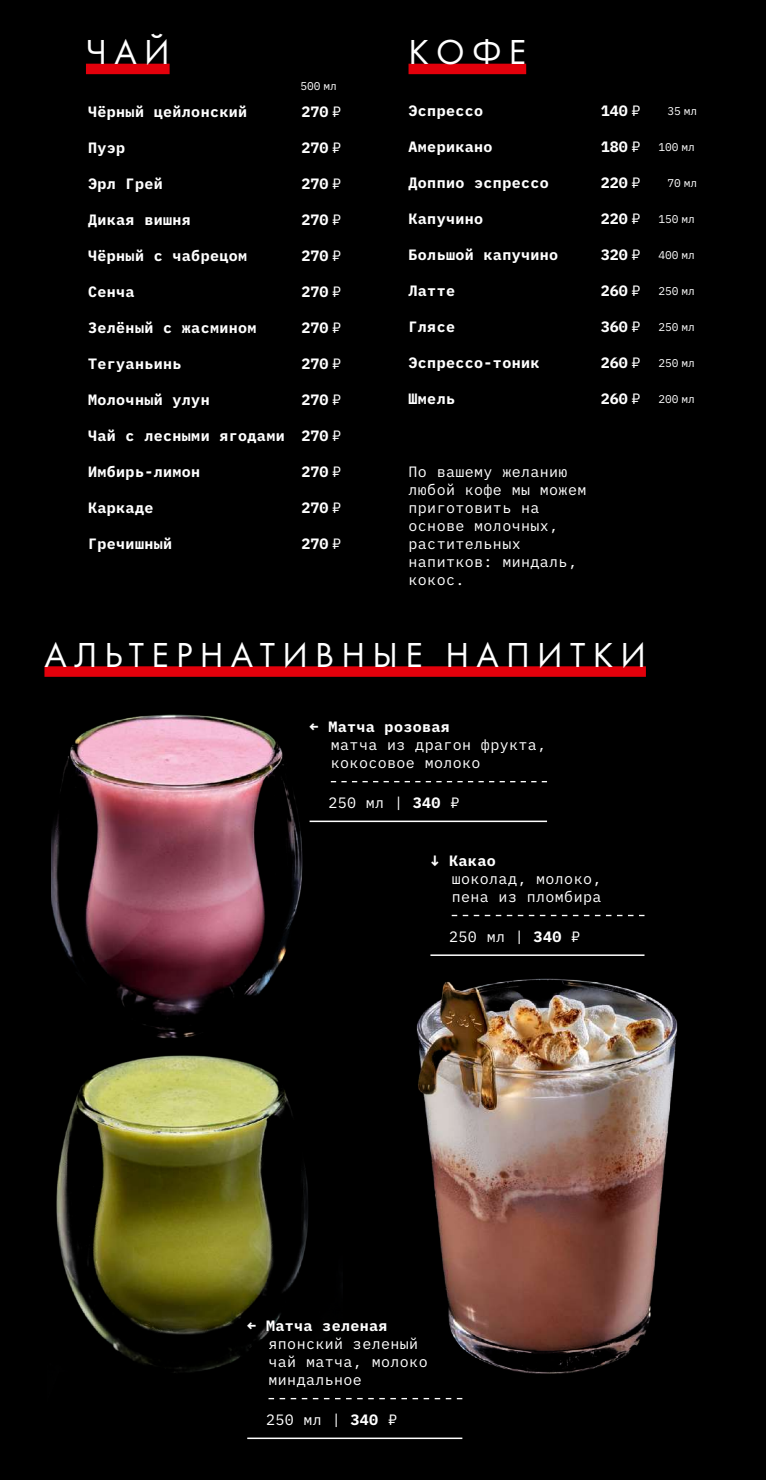
<style>
.page{position:relative;width:766px;height:1480px;background:#fff}
.page>*{position:absolute;margin:0;border:0;box-sizing:border-box;transform-origin:0 0}
.t1{font:36px "Futura Book C";letter-spacing:.2em;color:#fff}
.t2{font:700 15px "IBM Plex Mono";letter-spacing:.025em;color:#fff}
.t3{font:15px/18px "IBM Plex Mono";letter-spacing:.025em;color:#fff}
.t4{font:11.25px "IBM Plex Mono";color:#fff}
.s1{font-weight:400}
.s2{font-weight:700;font-size:15px}
.s3{font-size:15px}
.s4{font-weight:700}
</style>
<div class="page">
<div style="left:0;top:0;width:765px;height:1480px;background:#000"></div>
<img style="left:51px;top:707px;width:274px;height:336px">
<img style="left:409px;top:970px;width:276px;height:413px">
<img style="left:48px;top:1053px;width:294px;height:367px">
<div style="left:86px;top:64px;width:83px;height:10px;background:#e3000b"></div>
<div style="left:408px;top:64px;width:118px;height:10px;background:#e3000b"></div>
<svg style="left:268px;top:1398px;width:194px;height:1px"></svg>
<hr style="left:247px;top:1437px;width:215px;height:2px;background:#fff">
<svg style="left:331px;top:781px;width:216px;height:1px"></svg>
<hr style="left:309px;top:820px;width:238px;height:2px;background:#fff">
<svg style="left:451px;top:915px;width:193px;height:1px"></svg>
<hr style="left:430px;top:954px;width:214px;height:2px;background:#fff">
<div style="left:44px;top:666px;width:601px;height:11px;background:#e3000b"></div>
<h1 class="t1" style="left:86px;top:33px;width:85px">ЧАЙ</h1>
<h1 class="t1" style="left:408px;top:33px;width:119px">КОФЕ</h1>
<p class="t2" style="left:88px;top:99px;width:160px">Чёрный цейлонский</p>
<p class="t2" style="left:88px;top:135px;width:39px">Пуэр</p>
<p class="t2" style="left:88px;top:171px;width:76px">Эрл Грей</p>
<p class="t2" style="left:88px;top:207px;width:104px">Дикая вишня</p>
<p class="t2" style="left:88px;top:243px;width:160px">Чёрный с чабрецом</p>
<p class="t2" style="left:88px;top:279px;width:48px">Сенча</p>
<p class="t2" style="left:88px;top:315px;width:170px">Зелёный с жасмином</p>
<p class="t2" style="left:88px;top:351px;width:95px">Тегуаньинь</p>
<p class="t2" style="left:88px;top:387px;width:123px">Молочный улун</p>
<p class="t2" style="left:88px;top:423px;width:198px">Чай с лесными ягодами</p>
<p class="t2" style="left:88px;top:459px;width:114px">Имбирь-лимон</p>
<p class="t2" style="left:88px;top:495px;width:67px">Каркаде</p>
<p class="t2" style="left:88px;top:531px;width:85px">Гречишный</p>
<p class="t4" style="left:300px;top:77px;width:38px">500 мл</p>
<p class="t2" style="left:408px;top:99px;width:76px">Эспрессо</p>
<p class="t2" style="left:408px;top:135px;width:85px">Американо</p>
<p class="t2" style="left:408px;top:171px;width:142px">Доппио эспрессо</p>
<p class="t2" style="left:408px;top:207px;width:76px">Капучино</p>
<p class="t2" style="left:408px;top:243px;width:151px">Большой капучино</p>
<p class="t2" style="left:408px;top:279px;width:48px">Латте</p>
<p class="t2" style="left:408px;top:315px;width:48px">Глясе</p>
<p class="t2" style="left:408px;top:351px;width:132px">Эспрессо-тоник</p>
<p class="t2" style="left:408px;top:387px;width:48px">Шмель</p>
<p class="t2" style="left:301px;top:99px;width:41px">270 <span class="s1">₽</span></p>
<p class="t2" style="left:301px;top:135px;width:41px">270 <span class="s1">₽</span></p>
<p class="t2" style="left:301px;top:171px;width:41px">270 <span class="s1">₽</span></p>
<p class="t2" style="left:301px;top:207px;width:41px">270 <span class="s1">₽</span></p>
<p class="t2" style="left:301px;top:243px;width:41px">270 <span class="s1">₽</span></p>
<p class="t2" style="left:301px;top:279px;width:41px">270 <span class="s1">₽</span></p>
<p class="t2" style="left:301px;top:315px;width:41px">270 <span class="s1">₽</span></p>
<p class="t2" style="left:301px;top:351px;width:41px">270 <span class="s1">₽</span></p>
<p class="t2" style="left:301px;top:387px;width:41px">270 <span class="s1">₽</span></p>
<p class="t2" style="left:301px;top:423px;width:41px">270 <span class="s1">₽</span></p>
<p class="t2" style="left:301px;top:459px;width:41px">270 <span class="s1">₽</span></p>
<p class="t2" style="left:301px;top:495px;width:41px">270 <span class="s1">₽</span></p>
<p class="t2" style="left:301px;top:531px;width:41px">270 <span class="s1">₽</span></p>
<p class="t3" style="left:408px;top:461px;width:179px">По вашему желанию любой кофе мы можем приготовить на основе молочных, растительных напитков: миндаль, кокос.</p>
<p class="t2" style="left:600px;top:99px;width:41px">140 <span class="s1">₽</span></p>
<p class="t4" style="left:667px;top:102px;width:31px">35 мл</p>
<p class="t4" style="left:600px;top:138px;width:96px"><span class="s2">180</span> <span class="s3">₽</span> 100 мл</p>
<p class="t2" style="left:600px;top:171px;width:41px">220 <span class="s1">₽</span></p>
<p class="t4" style="left:667px;top:174px;width:31px">70 мл</p>
<p class="t4" style="left:600px;top:210px;width:96px"><span class="s2">220</span> <span class="s3">₽</span> 150 мл</p>
<p class="t4" style="left:600px;top:246px;width:96px"><span class="s2">320</span> <span class="s3">₽</span> 400 мл</p>
<p class="t4" style="left:600px;top:282px;width:96px"><span class="s2">260</span> <span class="s3">₽</span> 250 мл</p>
<p class="t4" style="left:600px;top:318px;width:96px"><span class="s2">360</span> <span class="s3">₽</span> 250 мл</p>
<p class="t4" style="left:600px;top:354px;width:96px"><span class="s2">260</span> <span class="s3">₽</span> 250 мл</p>
<p class="t4" style="left:600px;top:390px;width:96px"><span class="s2">260</span> <span class="s3">₽</span> 200 мл</p>
<h1 class="t1" style="left:44px;top:635px;width:602px">АЛЬТЕРНАТИВНЫЕ НАПИТКИ</h1>
<p class="t2" style="left:309px;top:715px;width:142px">← Матча розовая</p>
<p class="t3" style="left:331px;top:735px;width:217px">матча из драгон фрукта, кокосовое молоко</p>
<p class="t3" style="left:328px;top:792px;width:132px">250 мл | <span class="s4">340</span> ₽</p>
<p class="t2" style="left:430px;top:849px;width:67px">↓ Какао</p>
<p class="t3" style="left:451px;top:868px;width:151px">шоколад, молоко, пена из пломбира</p>
<p class="t3" style="left:449px;top:926px;width:132px">250 мл | <span class="s4">340</span> ₽</p>
<p class="t2" style="left:247px;top:1314px;width:142px">← Матча зеленая</p>
<p class="t3" style="left:268px;top:1333px;width:161px">японский зеленый чай матча, молоко миндальное</p>
<p class="t3" style="left:266px;top:1409px;width:132px">250 мл | <span class="s4">340</span> ₽</p>
</div>
